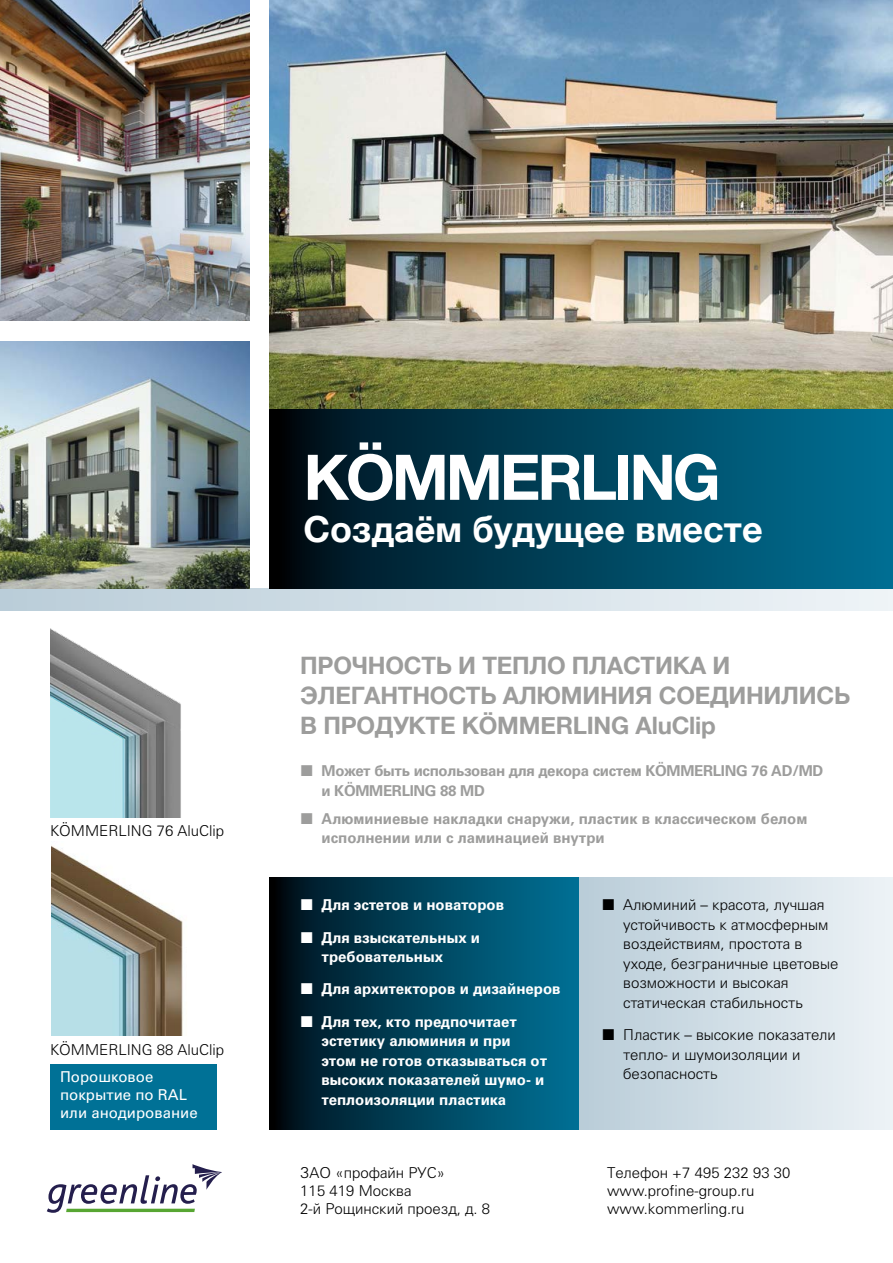
<style>
.page{position:relative;width:893px;height:1263px;background:#fff}
.page>*{position:absolute;margin:0;border:0;box-sizing:border-box;transform-origin:0 0}
.Заголовок_1_уровня{font:700 63px "Helvetica Neue";letter-spacing:-.05em;color:#fff}
.Заголовок_1_уровня-2{font:700 36px "Helvetica Neue";color:#fff}
.Заголовок_2_уровня{font:700 24px/30px "Helvetica Neue";letter-spacing:-.01em;color:#9d9d9c}
.Текст{font:15px/19.5px "Univers Light C";color:#000}
.t1{font:700 15px/19.5px "Univers C";color:#fff}
.t2{font:700 15px/19.5px "Univers C";color:#9d9d9c}
.t3{font:700 15px/19.5px "Univers C";letter-spacing:-.02em;color:#9d9d9c}
.t4{font:15px/18px "Univers C";color:#fff}
.s1{font-family:"Univers";font-weight:300}
.s2{font-family:"Univers"}
</style>
<div class="page">
<img style="left:51px;top:629px;width:130px;height:188px">
<div style="left:0;top:589px;width:893px;height:21px;background:linear-gradient(to right,#bacdd9,#eef4f7)"></div>
<img style="left:0;top:0;width:250px;height:320px">
<img style="left:0;top:341px;width:250px;height:248px">
<img style="left:269px;top:0;width:624px;height:409px">
<svg style="left:269px;top:409px;width:624px;height:180px;background:#004058"></svg>
<svg style="left:269px;top:877px;width:311px;height:252px;background:#00425a"></svg>
<div style="left:580px;top:877px;width:313px;height:252px;background:linear-gradient(to right,#b9cdd8,#edf2f6)"></div>
<svg style="left:47px;top:1164px;width:175px;height:49px"></svg>
<div style="left:50px;top:1064px;width:167px;height:65px;background:#007196"></div>
<img style="left:51px;top:845px;width:132px;height:190px">
<svg style="left:603px;top:899px;width:11px;height:11px"></svg>
<svg style="left:603px;top:1029px;width:11px;height:11px"></svg>
<svg style="left:302px;top:899px;width:10px;height:11px"></svg>
<svg style="left:302px;top:932px;width:10px;height:11px"></svg>
<svg style="left:302px;top:983px;width:10px;height:11px"></svg>
<svg style="left:302px;top:1016px;width:10px;height:11px"></svg>
<p class="Текст" style="left:50px;top:821px;width:176px">K<span class="s1">Ö</span>MMERLING 76 AluClip</p>
<p class="Текст" style="left:50px;top:1040px;width:176px">K<span class="s1">Ö</span>MMERLING 88 AluClip</p>
<p class="t4" style="left:60px;top:1068px;width:95px">Порошковое</p>
<p class="t4" style="left:60px;top:1086px;width:139px">покрытие по RAL или анодирование</p>
<p class="Заголовок_1_уровня" style="left:303px;top:428px;width:419px">KÖMMERLING</p>
<p class="Заголовок_1_уровня-2" style="left:303px;top:501px;width:461px">Создаём будущее вместе</p>
<p class="Заголовок_2_уровня" style="left:300px;top:651px;width:551px">ПРОЧНОСТЬ И ТЕПЛО ПЛАСТИКА И<br>ЭЛЕГАНТНОСТЬ АЛЮМИНИЯ СОЕДИНИЛИСЬ<br>В ПРОДУКТЕ KÖMMERLING AluClip</p>
<p class="t3" style="left:322px;top:761px;width:503px">Может быть использован для декора систем K<span class="s2">Ö</span>MMERLING 76 AD/MD и K<span class="s2">Ö</span>MMERLING 88 MD</p>
<p class="t2" style="left:322px;top:808px;width:487px">Алюминиевые накладки снаружи, пластик в классическом белом исполнении или с ламинацией внутри</p>
<p class="t1" style="left:322px;top:895px;width:184px">Для эстетов и новаторов</p>
<p class="t1" style="left:322px;top:927px;width:160px">Для взыскательных и требовательных</p>
<p class="t1" style="left:322px;top:979px;width:240px">Для архитекторов и дизайнеров</p>
<p class="t1" style="left:322px;top:1011px;width:227px">Для тех, кто предпочитает эстетику алюминия и при этом не готов отказываться от высоких показателей шумо- и теплоизоляции пластика</p>
<p class="Текст" style="left:300px;top:1162px;width:146px">ЗАО «профайн РУС»</p>
<p class="Текст" style="left:300px;top:1180px;width:113px">115 419 Москва</p>
<p class="Текст" style="left:300px;top:1198px;width:191px">2-й Рощинский проезд, д. 8</p>
<p class="Текст" style="left:623px;top:895px;width:217px">Алюминий – красота, лучшая устойчивость к атмосферным воздействиям, простота в уходе, безграничные цветовые возможности и высокая статическая стабильность</p>
<p class="Текст" style="left:623px;top:1025px;width:214px">Пластик – высокие показатели тепло- и шумоизоляции и безопасность</p>
<p class="Текст" style="left:607px;top:1162px;width:185px">Телефон +7 495 232 93 30</p>
<p class="Текст" style="left:607px;top:1180px;width:149px">www.profine-group.ru</p>
<p class="Текст" style="left:607px;top:1198px;width:139px">www.kommerling.ru</p>
</div>
